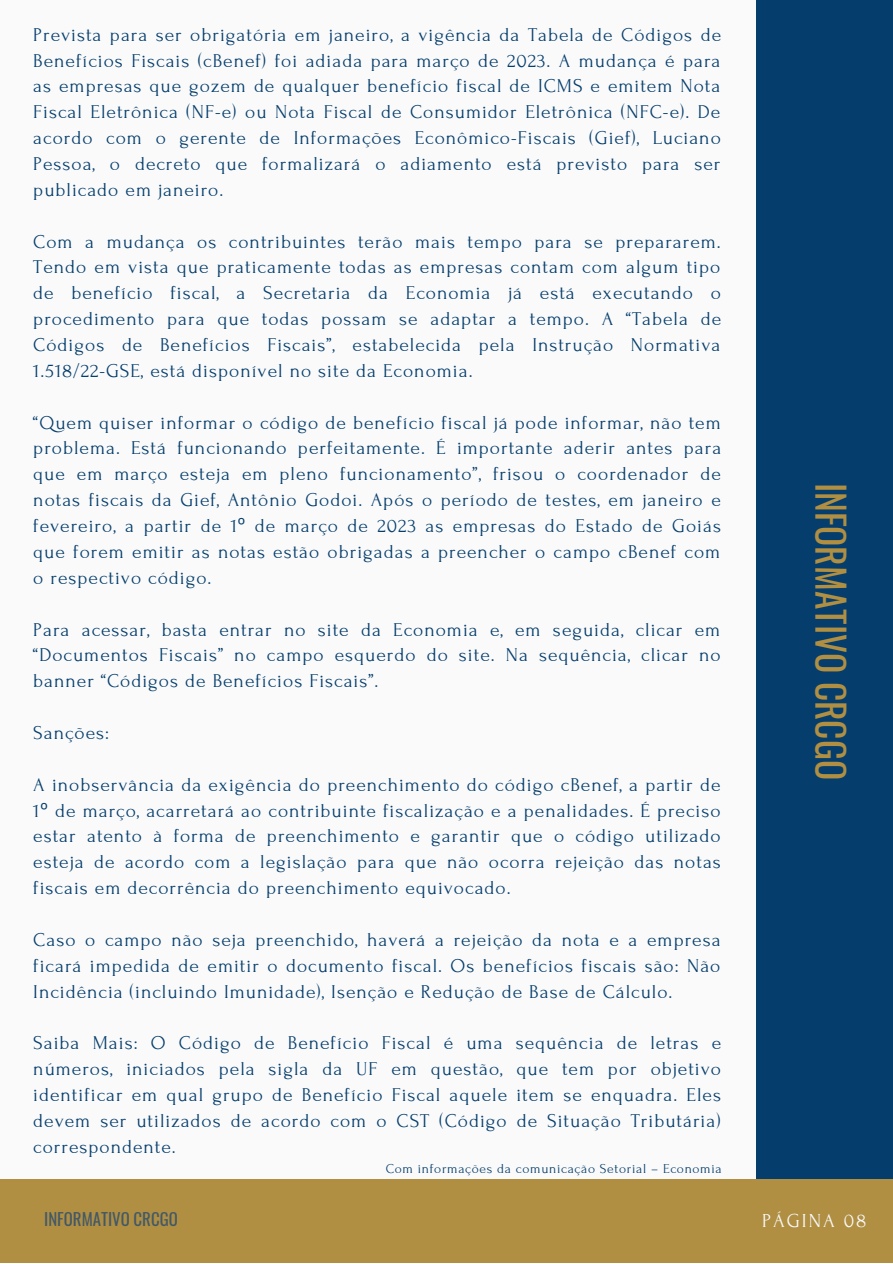
<style>
.page{position:relative;width:893px;height:1264px;background:#fff}
.page>*{position:absolute;margin:0;border:0;box-sizing:border-box;transform-origin:0 0}
.t1{font:37.5px "Oswald";color:#b08f43}
.t2{font:19.8px "Forum";letter-spacing:.1em;color:#fafafa}
.t3{font:19.5px/25.8px "Forum";letter-spacing:.05em;color:#053e6d;text-align:justify}
.t4{font:16.8px "Oswald";color:#435967}
.t5{font:13.5px "Forum";letter-spacing:.05em;color:#053e6d}
.s1{font-family:"Noto Sans"}
</style>
<div class="page">
<div style="left:0;top:0;width:892px;height:1262px;background:#fafafa"></div>
<div style="left:0;top:1179px;width:892px;height:83px;background:#b08f43"></div>
<div style="left:756px;top:0;width:136px;height:1178px;background:#053e6d"></div>
<p class="t3" style="left:33px;top:22px;width:689px">Prevista para ser obrigatória em janeiro, a vigência da Tabela de Códigos de Benefícios Fiscais (cBenef) foi adiada para março de 2023. A mudança é para as empresas que gozem de qualquer benefício fiscal de ICMS e emitem Nota Fiscal Eletrônica (NF-e) ou Nota Fiscal de Consumidor Eletrônica (NFC-e). De acordo com o gerente de Informações Econômico-Fiscais (Gief), Luciano Pessoa, o decreto que formalizará o adiamento está previsto para ser publicado em janeiro.</p>
<p class="t3" style="left:33px;top:229px;width:689px">Com a mudança os contribuintes terão mais tempo para se prepararem.<br>Tendo em vista que praticamente todas as empresas contam com algum tipo de benefício fiscal, a Secretaria da Economia já está executando o procedimento para que todas possam se adaptar a tempo. A “Tabela de Códigos de Benefícios Fiscais”, estabelecida pela Instrução Normativa 1.518/22-GSE, está disponível no site da Economia.</p>
<p class="t3" style="left:33px;top:410px;width:689px">“Quem quiser informar o código de benefício fiscal já pode informar, não tem problema. Está funcionando perfeitamente. É importante aderir antes para que em março esteja em pleno funcionamento”, frisou o coordenador de notas fiscais da Gief, Antônio Godoi. Após o período de testes, em janeiro e fevereiro, a partir de 1<span class="s1">º</span> de março de 2023 as empresas do Estado de Goiás que forem emitir as notas estão obrigadas a preencher o campo cBenef com o respectivo código.</p>
<p class="t3" style="left:33px;top:616px;width:689px">Para acessar, basta entrar no site da Economia e, em seguida, clicar em “Documentos Fiscais” no campo esquerdo do site. Na sequência, clicar no banner “Códigos de Benefícios Fiscais”.</p>
<p class="t3" style="left:33px;top:720px;width:77px">Sanções:</p>
<p class="t3" style="left:33px;top:772px;width:689px">A inobservância da exigência do preenchimento do código cBenef, a partir de 1<span class="s1">º</span> de março, acarretará ao contribuinte fiscalização e a penalidades. É preciso estar atento à forma de preenchimento e garantir que o código utilizado esteja de acordo com a legislação para que não ocorra rejeição das notas fiscais em decorrência do preenchimento equivocado.</p>
<p class="t3" style="left:33px;top:927px;width:688px">Caso o campo não seja preenchido, haverá a rejeição da nota e a empresa ficará impedida de emitir o documento fiscal. Os benefícios fiscais são: Não Incidência (incluindo Imunidade), Isenção e Redução de Base de Cálculo.</p>
<p class="t3" style="left:33px;top:1030px;width:689px">Saiba Mais: O Código de Benefício Fiscal é uma sequência de letras e números, iniciados pela sigla da UF em questão, que tem por objetivo identificar em qual grupo de Benefício Fiscal aquele item se enquadra. Eles devem ser utilizados de acordo com o CST (Código de Situação Tributária) correspondente.</p>
<p class="t5" style="left:385px;top:1161px;width:337px">Com informações da comunicação Setorial – Economia</p>
<h1 class="t1" style="left:860px;top:482px;width:299px;rotate:90deg">INFORMATIVO CRCGO</h1>
<p class="t4" style="left:44px;top:1206px;width:135px">INFORMATIVO CRCGO</p>
<p class="t2" style="left:762px;top:1209px;width:106px">PÁGINA 08</p>
</div>
